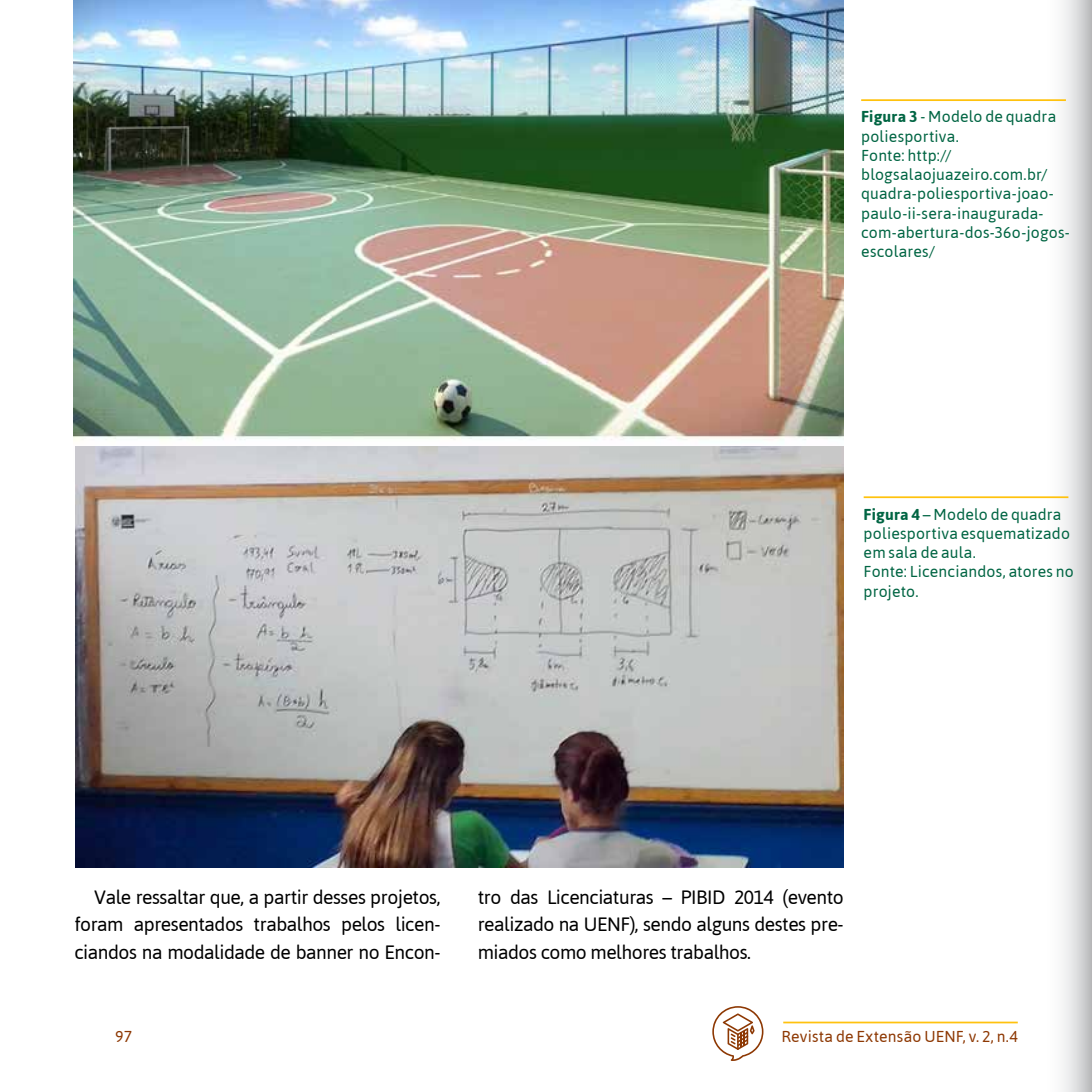
<style>
.page{position:relative;width:1092px;height:1092px;background:#fff}
.page>*{position:absolute;margin:0;border:0;box-sizing:border-box;transform-origin:0 0}
.t1{font:19.25px/27.3px "Asap";letter-spacing:-.025em;color:#000;text-align:justify}
.t2{font:15.75px/19.2px "Asap";letter-spacing:.01em;color:#006543}
.t3{font:15.75px "Asap";letter-spacing:.01em;color:#8d3803}
.s1{font-weight:700}
</style>
<div class="page">
<div style="left:1042px;top:0;width:49px;height:1091px;background:linear-gradient(to right,#fff,#c7c9ca)"></div>
<svg style="left:712px;top:1006px;width:51px;height:54px"></svg>
<hr style="left:783px;top:1021px;width:234px;height:2px;background:#ffc20e">
<hr style="left:861px;top:99px;width:204px;height:2px;background:#ffc20e">
<hr style="left:863px;top:496px;width:205px;height:2px;background:#ffc20e">
<img style="left:73px;top:0;width:770px;height:441px">
<img style="left:75px;top:446px;width:768px;height:421px">
<p class="t2" style="left:861px;top:107px;width:210px"><span class="s1">Figura 3</span> - Modelo de quadra poliesportiva.<br>Fonte: http:// blogsalaojuazeiro.com.br/ quadra-poliesportiva-joao&shy;paulo-ii-sera-inaugurada&shy;com-abertura-dos-36o-jogos&shy;escolares/</p>
<p class="t2" style="left:863px;top:503px;width:212px"><span class="s1">Figura 4</span> – Modelo de quadra poliesportiva esquematizado em sala de aula.<br>Fonte: Licenciandos, atores no projeto.</p>
<p class="t1" style="left:74px;top:882px;width:367px;text-indent:20px">Vale ressaltar que, a partir desses projetos, foram apresentados trabalhos pelos licen&shy;ciandos na modalidade de banner no Encon-</p>
<p class="t1" style="left:477px;top:882px;width:367px">tro das Licenciaturas – PIBID 2014 (evento realizado na UENF), sendo alguns destes pre&shy;miados como melhores trabalhos.</p>
<p class="t3" style="left:115px;top:1026px;width:18px">97</p>
<p class="t3" style="left:781px;top:1026px;width:238px">Revista de Extensão UENF, v. 2, n.4</p>
</div>
